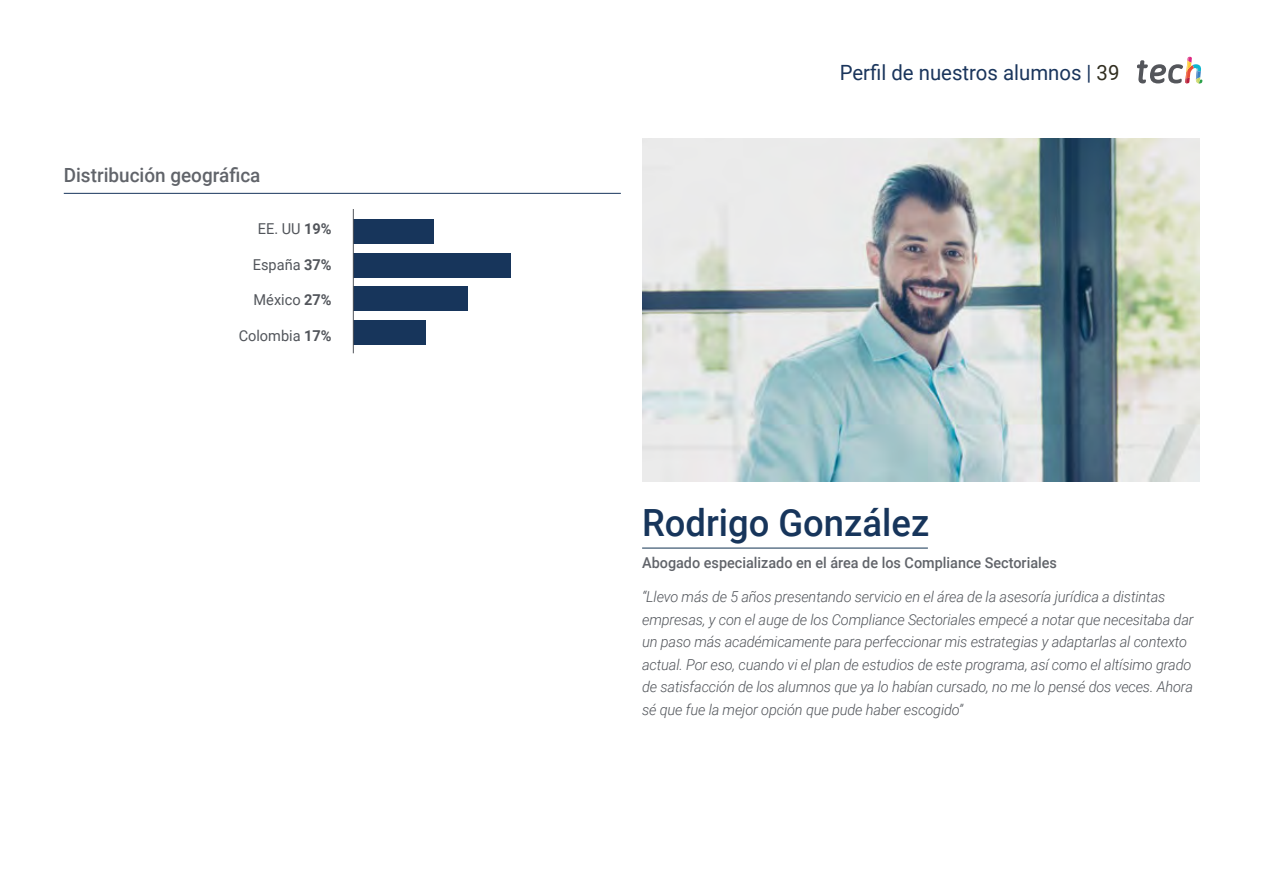
<style>
.page{position:relative;width:1263px;height:893px;background:#fff}
.page>*{position:absolute;margin:0;border:0;box-sizing:border-box;transform-origin:0 0}
.t1{font:500 37.5px "Roboto";color:#17355b}
.t2{font:21px "Roboto";color:#1a355c}
.t3{font:500 19.5px "Roboto";color:#61646a}
.t4{font:italic 300 15px/22.5px "Roboto";letter-spacing:-.01em;color:#52555b}
.t5{font:500 15px "Roboto";color:#61646a;scale:.96 1}
.t6{font:15px "Roboto";color:#52555b}
.s1{font-weight:700}
.s2{color:#312e20}
</style>
<div class="page">
<img style="left:642px;top:138px;width:557px;height:343px">
<svg style="left:1137px;top:57px;width:65px;height:27px"></svg>
<hr style="left:642px;top:548px;width:286px;height:1px;background:#123352">
<hr style="left:64px;top:193px;width:557px;height:1px;background:#17355b">
<div style="left:353px;top:220px;width:81px;height:24px;background:#17355b"></div>
<div style="left:353px;top:253px;width:158px;height:25px;background:#17355b"></div>
<div style="left:353px;top:286px;width:115px;height:25px;background:#17355b"></div>
<div style="left:353px;top:320px;width:73px;height:24px;background:#17355b"></div>
<hr style="left:353px;top:209px;width:1px;height:144px;background:#52555b">
<h3 class="t3" style="left:64px;top:161px;width:198px">Distribución geográfica</h3>
<p class="t6" style="left:258px;top:218px;width:75px">EE. UU <span class="s1">19%</span></p>
<p class="t6" style="left:253px;top:254px;width:80px">España <span class="s1">37%</span></p>
<p class="t6" style="left:254px;top:289px;width:80px">México <span class="s1">27%</span></p>
<p class="t6" style="left:239px;top:325px;width:95px">Colombia <span class="s1">17%</span></p>
<h2 class="t2" style="left:840px;top:57px;width:281px">Perfil de nuestros alumnos | <span class="s2">39</span></h2>
<h1 class="t1" style="left:642px;top:496px;width:289px">Rodrigo González</h1>
<p class="t5" style="left:642px;top:552px;width:434px">Abogado especializado en el área de los Compliance Sectoriales</p>
<p class="t4" style="left:642px;top:585px;width:553px">“Llevo más de 5 años presentando servicio en el área de la asesoría jurídica a distintas empresas, y con el auge de los Compliance Sectoriales empecé a notar que necesitaba dar un paso más académicamente para perfeccionar mis estrategias y adaptarlas al contexto actual. Por eso, cuando vi el plan de estudios de este programa, así como el altísimo grado de satisfacción de los alumnos que ya lo habían cursado, no me lo pensé dos veces. Ahora sé que fue la mejor opción que pude haber escogido”</p>
</div>
